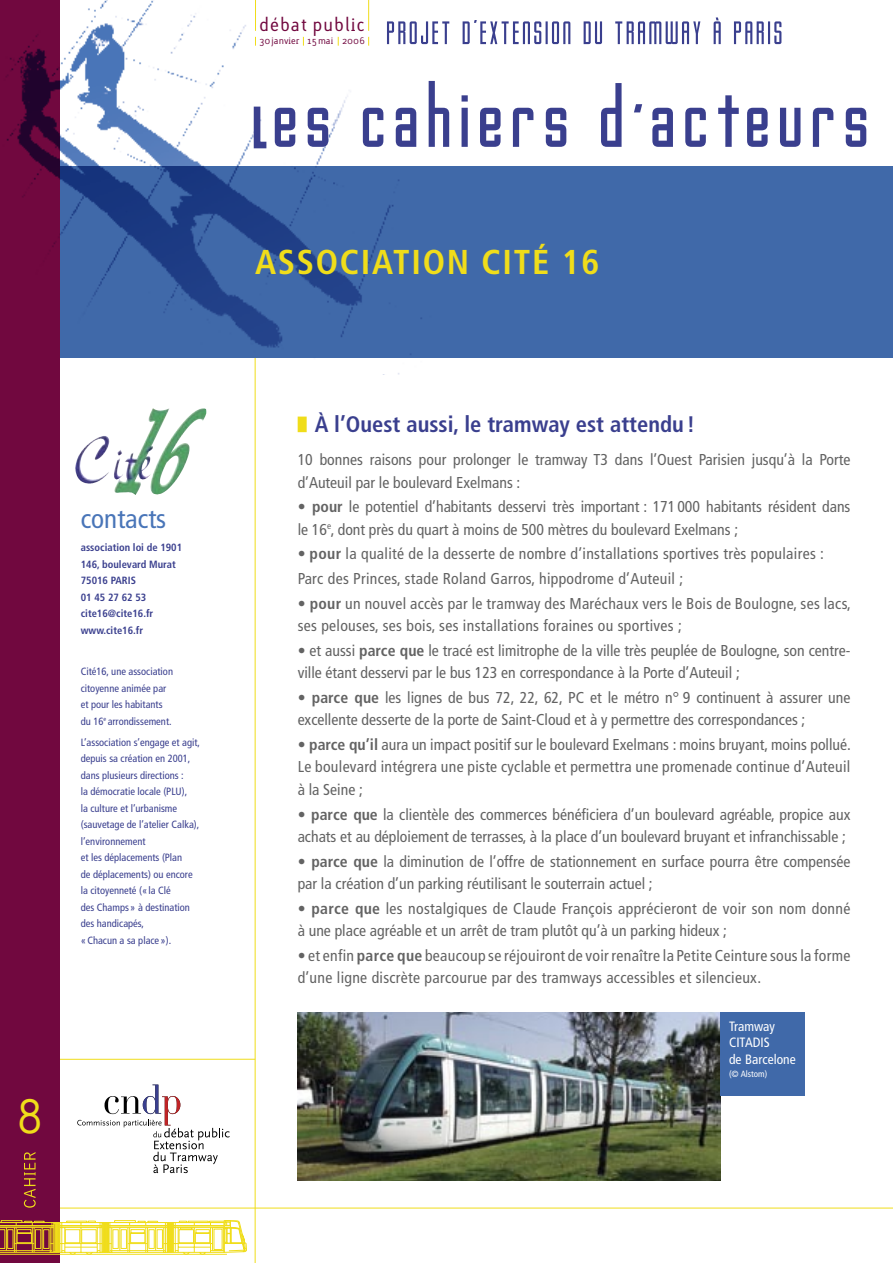
<style>
.page{position:relative;width:893px;height:1263px;background:#fff}
.page>*{position:absolute;margin:0;border:0;box-sizing:border-box;transform-origin:0 0}
.t1{font:106.05px "Gotham Nights Normal";color:#3a3f8e}
.t2{font:45px "Lacuna";color:#f0dd1a}
.t3{font:700 condensed 34.5px "Frutiger";letter-spacing:.05em;color:#f0dd1a}
.t4{font:condensed 27px "Frutiger";color:#4975b8}
.t5{font:700 condensed 22.5px "Frutiger";color:#3a3f8e}
.t6{font:17.4px "Lacuna";letter-spacing:.05em;color:#71083f}
.t7{font:condensed 15.75px/22.5px "Frutiger";color:#636363}
.t8{font:condensed 15.75px/22.5px "Frutiger";letter-spacing:.02em;color:#636363}
.t9{font:condensed 13.5px/16.5px "Frutiger";color:#fff}
.t10{font:condensed 10.5px/16.5px "Frutiger";color:#3a3f8e}
.t11{font:700 condensed 10.5px/16.5px "Frutiger";color:#3a3f8e}
.t12{font:9px "Lacuna";color:#71083f}
.t13{font:condensed 9px "Frutiger";color:#fff}
.s1{font-size:62.4px}
.s2{font-weight:700}
</style>
<div class="page">
<hr style="left:60px;top:1059px;width:195px;height:1px;background:#f0dd1a">
<hr style="left:255px;top:332px;width:1px;height:931px;background:#f0dd1a">
<div style="left:60px;top:166px;width:833px;height:191px;background:#4069a9"></div>
<hr style="left:60px;top:1208px;width:833px;height:1px;background:#f0dd1a">
<div style="left:0;top:0;width:60px;height:1263px;background:#71083f"></div>
<svg style="left:442px;top:21px;width:7px;height:23px"></svg>
<svg style="left:714px;top:17px;width:7px;height:27px"></svg>
<svg style="left:734px;top:21px;width:47px;height:23px"></svg>
<svg style="left:615px;top:21px;width:85px;height:23px"></svg>
<svg style="left:584px;top:21px;width:18px;height:23px"></svg>
<svg style="left:463px;top:20px;width:107px;height:24px"></svg>
<svg style="left:24px;top:1152px;width:12px;height:56px"></svg>
<img style="left:6px;top:0;width:435px;height:374px">
<svg style="left:252px;top:105px;width:16px;height:45px"></svg>
<svg style="left:0;top:1220px;width:247px;height:35px"></svg>
<svg style="left:77px;top:1084px;width:153px;height:89px"></svg>
<div style="left:298px;top:417px;width:9px;height:15px;background:#f0dd1a"></div>
<img style="left:153px;top:408px;width:16px;height:24px">
<img style="left:298px;top:1012px;width:423px;height:169px">
<div style="left:721px;top:1012px;width:84px;height:84px;background:#4069a9"></div>
<h3 class="t4" style="left:81px;top:503px;width:87px">contacts</h3>
<p class="t11" style="left:81px;top:539px;width:103px">association loi de 1901<br>146, boulevard Murat<br>75016 PARIS<br>01 45 27 62 53 cite16@cite16.fr www.cite16.fr</p>
<p class="t10" style="left:81px;top:663px;width:94px">Cité16, une association citoyenne animée par et pour les habitants du 16<sup>e</sup> arrondissement.</p>
<p class="t10" style="left:81px;top:734px;width:121px">L’association s’engage et agit, depuis sa création en 2001, dans plusieurs directions :<br>la démocratie locale (PLU),<br>la culture et l’urbanisme (sauvetage de l’atelier Calka), l’environnement<br>et les déplacements (Plan<br>de déplacements) ou encore la citoyenneté (« la Clé<br>des Champs » à destination des handicapés,<br>« Chacun a sa place »).</p>
<h2 class="t2" style="left:16px;top:1088px;width:28px">8</h2>
<p class="t6" style="left:259px;top:13px;width:107px">débat public</p>
<p class="t12" style="left:259px;top:35px;width:107px">30 janvier 15 mai 2006</p>
<h1 class="t1" style="left:255px;top:69px;width:625px"><span class="s1">L</span>es cahiers d,acteurs</h1>
<h3 class="t3" style="left:255px;top:242px;width:346px">ASSOCIATION CITÉ 16</h3>
<h3 class="t5" style="left:315px;top:411px;width:382px">À l’Ouest aussi, le tramway est attendu !</h3>
<p class="t7" style="left:298px;top:448px;width:554px">10 bonnes raisons pour prolonger le tramway T3 dans l’Ouest Parisien jusqu’à la Porte d’Auteuil par le boulevard Exelmans :</p>
<p class="t7" style="left:298px;top:496px;width:554px"><span class="s2">• pour</span> le potentiel d’habitants desservi très important : 171 000 habitants résident dans le 16<sup>e</sup>, dont près du quart à moins de 500 mètres du boulevard Exelmans ;</p>
<p class="t8" style="left:298px;top:542px;width:528px;line-height:24.6px"><span class="s2">• pour</span> la qualité de la desserte de nombre d’installations sportives très populaires :<br>Parc des Princes, stade Roland Garros, hippodrome d’Auteuil ;</p>
<p class="t8" style="left:298px;top:592px;width:555px"><span class="s2">• pour</span> un nouvel accès par le tramway des Maréchaux vers le Bois de Boulogne, ses lacs, ses pelouses, ses bois, ses installations foraines ou sportives ;</p>
<p class="t7" style="left:298px;top:639px;width:554px">• et aussi <span class="s2">parce que</span> le tracé est limitrophe de la ville très peuplée de Boulogne, son centre&shy;ville étant desservi par le bus 123 en correspondance à la Porte d’Auteuil ;</p>
<p class="t7" style="left:298px;top:686px;width:554px"><span class="s2">• parce que</span> les lignes de bus 72, 22, 62, PC et le métro n° 9 continuent à assurer une excellente desserte de la porte de Saint-Cloud et à y permettre des correspondances ;</p>
<p class="t7" style="left:298px;top:733px;width:555px;text-align:justify"><span class="s2">• parce qu’il</span> aura un impact positif sur le boulevard Exelmans : moins bruyant, moins pollué.<br>Le boulevard intégrera une piste cyclable et permettra une promenade continue d’Auteuil à la Seine ;</p>
<p class="t7" style="left:298px;top:803px;width:554px"><span class="s2">• parce que</span> la clientèle des commerces bénéficiera d’un boulevard agréable, propice aux achats et au déploiement de terrasses, à la place d’un boulevard bruyant et infranchissable ;</p>
<p class="t7" style="left:298px;top:850px;width:554px"><span class="s2">• parce que</span> la diminution de l’offre de stationnement en surface pourra être compensée par la création d’un parking réutilisant le souterrain actuel ;</p>
<p class="t8" style="left:298px;top:897px;width:554px"><span class="s2">• parce que</span> les nostalgiques de Claude François apprécieront de voir son nom donné à une place agréable et un arrêt de tram plutôt qu’à un parking hideux ;</p>
<p class="t8" style="left:298px;top:944px;width:554px">• et enfin <span class="s2">parce que</span> beaucoup se réjouiront de voir renaître la Petite Ceinture sous la forme d’une ligne discrète parcourue par des tramways accessibles et silencieux.</p>
<p class="t9" style="left:729px;top:1018px;width:68px">Tramway<br>CITADIS<br>de Barcelone</p>
<p class="t13" style="left:729px;top:1069px;width:40px">(© Alstom)</p>
</div>
